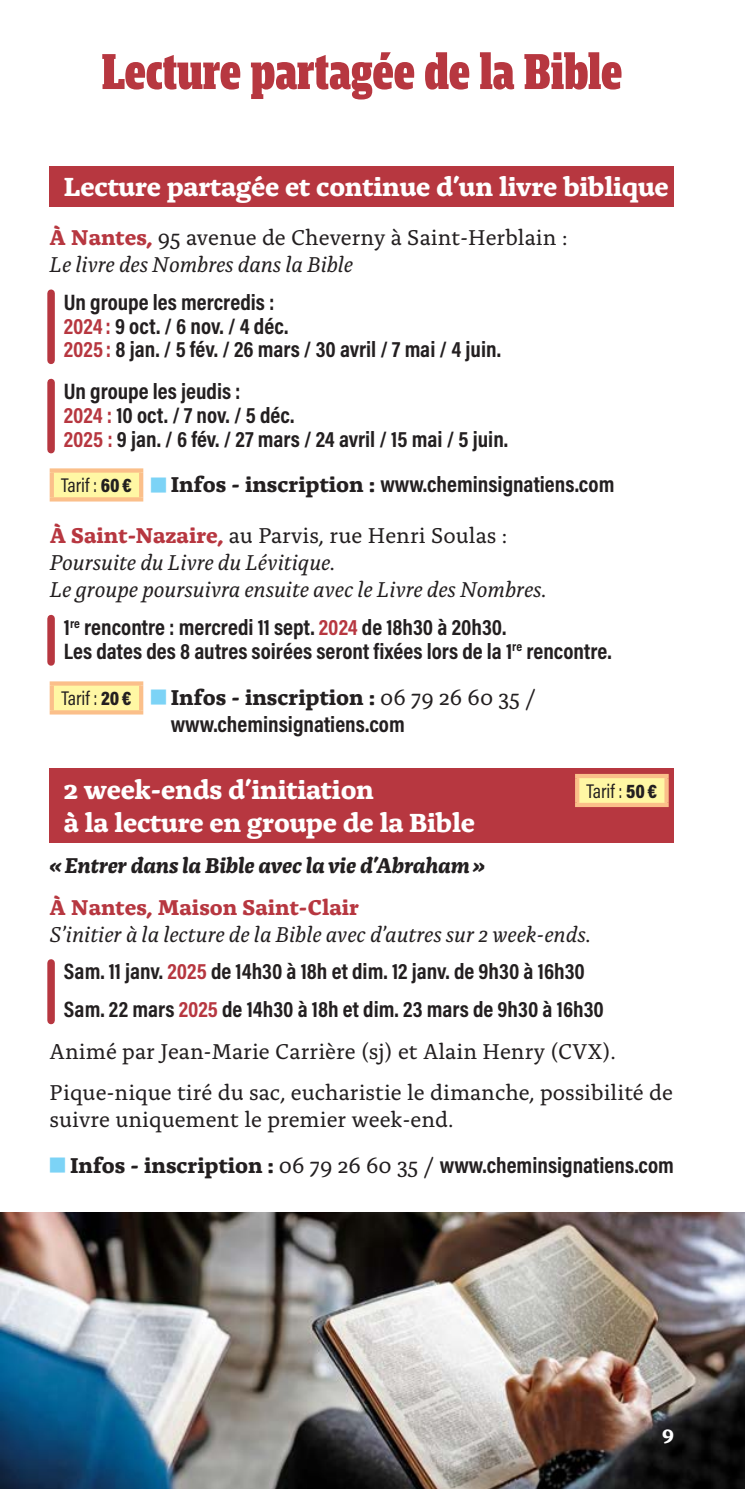
<style>
.page{position:relative;width:745px;height:1489px;background:#fff}
.page>*{position:absolute;margin:0;border:0;box-sizing:border-box;transform-origin:0 0}
.proposition_-_TITRE{font:900 52.5px "Mislab Std Compact";color:#b73740}
.proposition_-_thème_bible{font:700 27.5px/33px "Alda OTCEV";letter-spacing:-.01em;color:#fff}
.proposition_-_date_Ignace{font:700 22.5px/23.8px "Acumin Pro Cond";color:#231f20}
.proposition_-_texte{font:italic 22.5px/27px "Alda OTCEV";color:#231f20}
.proposition_-_intitulé{font:22.5px/27px "Alda OTCEV";color:#231f20}
.proposition_-_texte-2{font:22.5px/27px "Alda OTCEV";color:#231f20}
.proposition_-_intitulé-2{font:italic 700 22.5px "Alda OTCEV";color:#231f20}
.t1{font:20px "Acumin Pro Cond";color:#231f20}
.t2{font:700 20px "Alda OTCEV";color:#fff}
.s1{font-weight:700;color:#b73740}
.s2{font-style:italic}
.s3{color:#b73740}
.s4{font-family:"Alda OTCEV"}
.s5{font-weight:700;font-style:normal;color:#b73740}
.s6{font-style:normal}
.s7{font-family:"Alda OTCEV";font-weight:400}
.s8{font-weight:900}
</style>
<div class="page">
<img style="left:0;top:1212px;width:744px;height:276px">
<div style="left:50px;top:165px;width:623px;height:41px;background:#b73740"></div>
<div style="left:47px;top:293px;width:8px;height:67px;background:#b73740"></div>
<div style="left:47px;top:382px;width:8px;height:67px;background:#b73740"></div>
<div style="left:47px;top:618px;width:8px;height:44px;background:#b73740"></div>
<div style="left:50px;top:768px;width:623px;height:74px;background:#b73740"></div>
<div style="left:47px;top:962px;width:8px;height:58px;background:#b73740"></div>
<div style="left:52px;top:470px;width:89px;height:29px;background:#fff7a4"></div>
<svg style="left:50px;top:468px;width:93px;height:4px"></svg>
<hr style="left:50px;top:472px;width:4px;height:25px;background:#fbbf8a">
<hr style="left:139px;top:472px;width:4px;height:25px;background:#fbbf8a">
<svg style="left:50px;top:497px;width:93px;height:4px"></svg>
<div style="left:52px;top:683px;width:89px;height:29px;background:#fff7a4"></div>
<svg style="left:50px;top:681px;width:93px;height:4px"></svg>
<hr style="left:50px;top:685px;width:4px;height:25px;background:#fbbf8a">
<hr style="left:139px;top:685px;width:4px;height:25px;background:#fbbf8a">
<svg style="left:50px;top:710px;width:93px;height:4px"></svg>
<div style="left:576px;top:776px;width:90px;height:29px;background:#fff7a4"></div>
<hr style="left:574px;top:774px;width:94px;height:4px;background:#fbbf8a">
<div style="left:574px;top:778px;width:5px;height:24px;background:#fbbf8a"></div>
<svg style="left:664px;top:778px;width:4px;height:24px"></svg>
<div style="left:574px;top:802px;width:94px;height:5px;background:#fbbf8a"></div>
<p class="proposition_-_TITRE" style="left:101px;top:45px;width:522px">Lecture partagée de la Bible</p>
<p class="proposition_-_thème_bible" style="left:64px;top:168px;width:606px">Lecture partagée et continue d’un livre biblique</p>
<p class="proposition_-_texte-2" style="left:50px;top:222px;width:519px"><span class="s1">À Nantes,</span> 95 avenue de Cheverny à Saint-Herblain :<br><span class="s2">Le livre des Nombres dans la Bible</span></p>
<p class="proposition_-_date_Ignace" style="left:64px;top:289px;width:438px">Un groupe les mercredis :<br><span class="s3">2024 :</span> 9 oct. / 6 nov. / 4 déc.<br><span class="s3">2025 :</span> 8 jan. / 5 fév. / 26 mars / 30 avril / 7 mai / 4 juin.</p>
<p class="proposition_-_date_Ignace" style="left:64px;top:379px;width:445px">Un groupe les jeudis :<br><span class="s3">2024 :</span> 10 oct. / 7 nov. / 5 déc.<br><span class="s3">2025 :</span> 9 jan. / 6 fév. / 27 mars / 24 avril / 15 mai / 5 juin.</p>
<p class="proposition_-_date_Ignace" style="left:171px;top:472px;width:445px"><span class="s4">Infos - inscription :</span> www.cheminsignatiens.com</p>
<p class="proposition_-_texte" style="left:50px;top:520px;width:498px"><span class="s5">À Saint-Nazaire,</span> <span class="s6">au Parvis, rue Henri Soulas :<br></span>Poursuite du Livre du Lévitique.<br>Le groupe poursuivra ensuite avec le Livre des Nombres.</p>
<p class="proposition_-_date_Ignace" style="left:64px;top:615px;width:549px">1<sup>re</sup> rencontre : mercredi 11 sept. <span class="s3">2024</span> de 18h30 à 20h30.<br>Les dates des 8 autres soirées seront fixées lors de la 1<sup>re</sup> rencontre.</p>
<p class="proposition_-_date_Ignace" style="left:171px;top:682px;width:367px;line-height:27px"><span class="s4">Infos - inscription :</span> <span class="s7">06 79 26 60 35 / </span>www.cheminsignatiens.com</p>
<p class="t1" style="left:61px;top:472px;width:72px">Tarif : <span class="s8">60 €</span></p>
<p class="t1" style="left:62px;top:685px;width:71px">Tarif : <span class="s8">20 €</span></p>
<p class="proposition_-_thème_bible" style="left:64px;top:770px;width:412px">2 week-ends d’initiation<br>à la lecture en groupe de la Bible</p>
<p class="proposition_-_intitulé-2" style="left:50px;top:847px;width:436px">«Entrer dans la Bible avec la vie d’Abraham»</p>
<p class="proposition_-_texte" style="left:50px;top:891px;width:542px"><span class="s5">À Nantes, Maison Saint-Clair<br></span>S’initier à la lecture de la Bible avec d’autres sur 2 week-ends.</p>
<p class="proposition_-_date_Ignace" style="left:64px;top:959px;width:522px">Sam. 11 janv. <span class="s3">2025</span> de 14h30 à 18h et dim. 12 janv. de 9h30 à 16h30</p>
<p class="proposition_-_date_Ignace" style="left:64px;top:997px;width:541px">Sam. 22 mars <span class="s3">2025</span> de 14h30 à 18h et dim. 23 mars de 9h30 à 16h30</p>
<p class="proposition_-_intitulé" style="left:50px;top:1035px;width:567px">Animé par Jean-Marie Carrière (sj) et Alain Henry (CVX).</p>
<p class="proposition_-_intitulé" style="left:50px;top:1076px;width:624px">Pique-nique tiré du sac, eucharistie le dimanche, possibilité de suivre uniquement le premier week-end.</p>
<p class="proposition_-_date_Ignace" style="left:70px;top:1152px;width:605px"><span class="s4">Infos - inscription :</span> <span class="s7">06 79 26 60 35 /</span> www.cheminsignatiens.com</p>
<p class="t1" style="left:586px;top:778px;width:72px">Tarif : <span class="s8">50 €</span></p>
<p class="t2" style="left:661px;top:1417px;width:13px">9</p>
</div>
